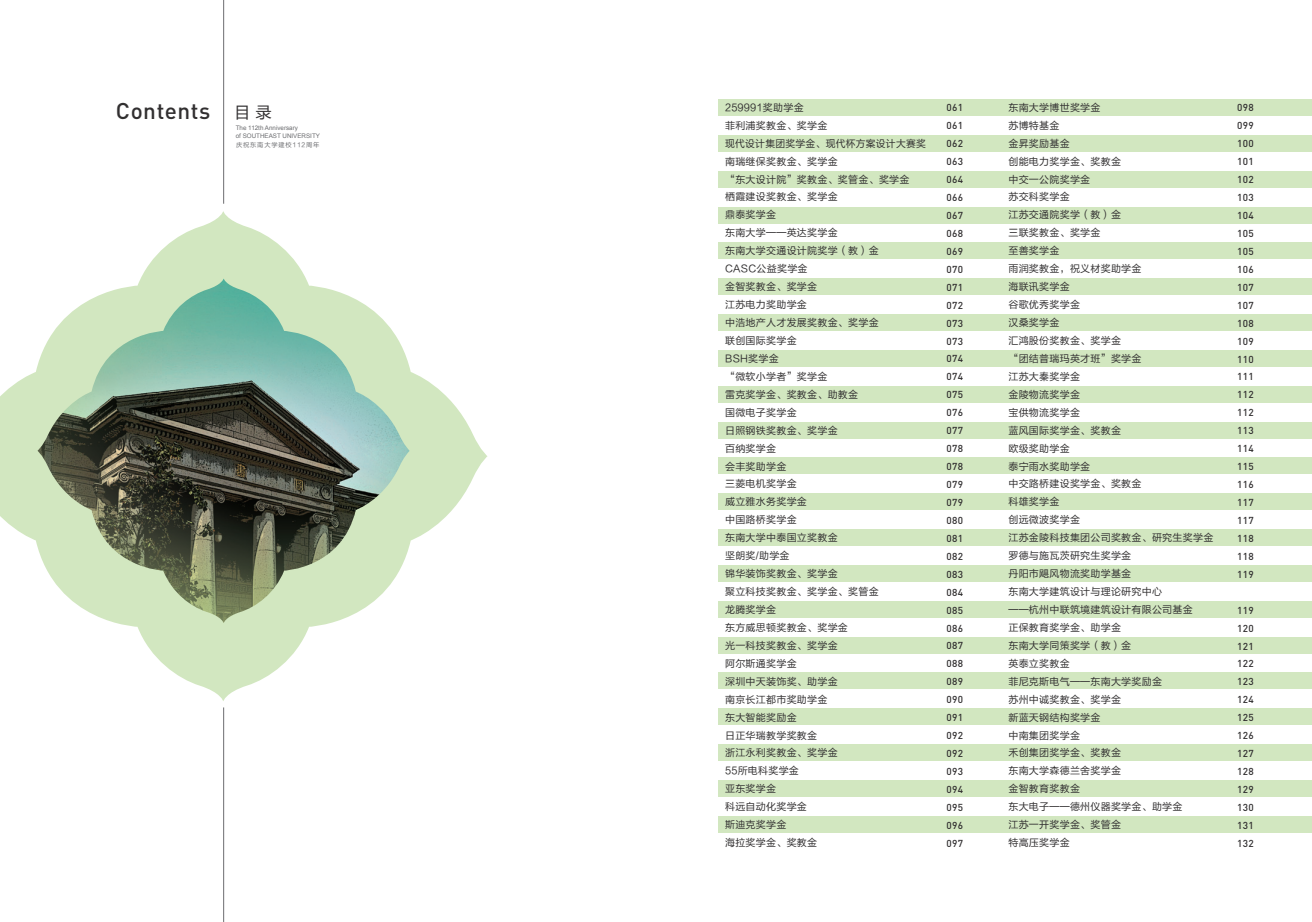
<style>
.page{position:relative;width:1312px;height:922px;background:#fff}
.page>*{position:absolute;margin:0;border:0;box-sizing:border-box;transform-origin:0 0}
.t1{font:500 22.5px "DIN Pro";letter-spacing:.025em;color:#312f30}
.t2{font:10px/17.9px "FZLTHK GBK1 0";letter-spacing:.025em;color:#312f30}
.t3{font:500 10px/17.9px "DIN Pro";letter-spacing:.025em;color:#312f30;text-align:justify}
.t4{font:6.25px/7.5px "Arial";color:#6c6d70}
.t5{font:6.25px "FZLTHK GBK1 0";letter-spacing:.125em;color:#6c6d70}
.s1{font-family:"FZLTHK GBK1 0";font-weight:400;font-size:16.25px}
</style>
<div class="page">
<svg style="left:0;top:211px;width:487px;height:490px"></svg>
<div style="left:718px;top:99px;width:593px;height:17px;background:#d2e7c0"></div>
<div style="left:718px;top:135px;width:593px;height:17px;background:#d2e7c0"></div>
<div style="left:718px;top:171px;width:593px;height:16px;background:#d2e7c0"></div>
<div style="left:718px;top:207px;width:593px;height:16px;background:#d2e7c0"></div>
<div style="left:718px;top:242px;width:593px;height:17px;background:#d2e7c0"></div>
<div style="left:718px;top:278px;width:593px;height:17px;background:#d2e7c0"></div>
<div style="left:718px;top:314px;width:593px;height:17px;background:#d2e7c0"></div>
<div style="left:718px;top:350px;width:593px;height:17px;background:#d2e7c0"></div>
<div style="left:718px;top:386px;width:593px;height:16px;background:#d2e7c0"></div>
<div style="left:718px;top:421px;width:593px;height:17px;background:#d2e7c0"></div>
<div style="left:718px;top:457px;width:593px;height:17px;background:#d2e7c0"></div>
<div style="left:718px;top:493px;width:593px;height:17px;background:#d2e7c0"></div>
<div style="left:718px;top:529px;width:593px;height:17px;background:#d2e7c0"></div>
<div style="left:718px;top:565px;width:593px;height:16px;background:#d2e7c0"></div>
<div style="left:718px;top:600px;width:593px;height:17px;background:#d2e7c0"></div>
<div style="left:718px;top:636px;width:593px;height:17px;background:#d2e7c0"></div>
<div style="left:718px;top:672px;width:593px;height:17px;background:#d2e7c0"></div>
<div style="left:718px;top:708px;width:593px;height:17px;background:#d2e7c0"></div>
<div style="left:718px;top:744px;width:593px;height:16px;background:#d2e7c0"></div>
<div style="left:718px;top:780px;width:593px;height:16px;background:#d2e7c0"></div>
<div style="left:718px;top:815px;width:593px;height:17px;background:#d2e7c0"></div>
<hr style="left:223px;top:707px;width:1px;height:214px;background:#6c6d70">
<img style="left:37px;top:278px;width:372px;height:345px">
<hr style="left:223px;top:0;width:1px;height:204px;background:#6c6d70">
<h1 class="t1" style="left:116px;top:95px;width:157px">Contents <span class="s1">目录</span></h1>
<p class="t4" style="left:236px;top:124px;width:86px">The 112th Anniversary<br>of SOUTHEAST UNIVERSITY</p>
<p class="t5" style="left:236px;top:141px;width:85px">庆祝东南大学建校112周年</p>
<p class="t2" style="left:1008px;top:99px;width:206px">东南大学博世奖学金<br>苏博特基金<br>金昇奖励基金<br>创能电力奖学金、奖教金<br>中交一公院奖学金<br>苏交科奖学金<br>江苏交通院奖学（教）金<br>三联奖教金、奖学金<br>至善奖学金<br>雨润奖教金，祝义材奖助学金<br>海联讯奖学金<br>谷歌优秀奖学金<br>汉桑奖学金<br>汇鸿股份奖教金、奖学金<br>“团结普瑞玛英才班”奖学金<br>江苏大秦奖学金<br>金陵物流奖学金<br>宝供物流奖学金<br>蓝风国际奖学金、奖教金<br>欧级奖助学金<br>泰宁雨水奖助学金<br>中交路桥建设奖学金、奖教金<br>科雄奖学金<br>创远微波奖学金<br>江苏金陵科技集团公司奖教金、研究生奖学金罗德与施瓦茨研究生奖学金<br>丹阳市飓风物流奖助学基金<br>东南大学建筑设计与理论研究中心<br>——杭州中联筑境建筑设计有限公司基金<br>正保教育奖学金、助学金<br>东南大学同策奖学（教）金<br>英泰立奖教金<br>菲尼克斯电气——东南大学奖励金<br>苏州中诚奖教金、奖学金<br>新蓝天钢结构奖学金<br>中南集团奖学金<br>禾创集团奖学金、奖教金<br>东南大学森德兰舍奖学金<br>金智教育奖教金<br>东大电子——德州仪器奖学金、助学金<br>江苏一开奖学金、奖管金<br>特高压奖学金</p>
<p class="t2" style="left:725px;top:99px;width:202px">259991奖助学金<br>菲利浦奖教金、奖学金<br>现代设计集团奖学金、现代杯方案设计大赛奖南瑞继保奖教金、奖学金<br>“东大设计院”奖教金、奖管金、奖学金<br>栖霞建设奖教金、奖学金<br>鼎泰奖学金<br>东南大学——英达奖学金<br>东南大学交通设计院奖学（教）金<br>CASC公益奖学金<br>金智奖教金、奖学金<br>江苏电力奖助学金<br>中浩地产人才发展奖教金、奖学金<br>联创国际奖学金<br>BSH奖学金<br>“微软小学者”奖学金<br>雷克奖学金、奖教金、助教金<br>国微电子奖学金<br>日照钢铁奖教金、奖学金<br>百纳奖学金<br>会丰奖助学金<br>三菱电机奖学金<br>威立雅水务奖学金<br>中国路桥奖学金<br>东南大学中泰国立奖教金<br>坚朗奖/助学金<br>锦华装饰奖教金、奖学金<br>聚立科技奖教金、奖学金、奖管金<br>龙腾奖学金<br>东方威思顿奖教金、奖学金<br>光一科技奖教金、奖学金<br>阿尔斯通奖学金<br>深圳中天装饰奖、助学金<br>南京长江都市奖助学金<br>东大智能奖励金<br>日正华瑞教学奖教金<br>浙江永利奖教金、奖学金<br>55所电科奖学金<br>亚东奖学金<br>科远自动化奖学金<br>斯迪克奖学金<br>海拉奖学金、奖教金</p>
<p class="t3" style="left:946px;top:98px;width:18px">061<br>061<br>062<br>063<br>064<br>066<br>067<br>068<br>069<br>070<br>071<br>072<br>073<br>073<br>074<br>074<br>075<br>076<br>077<br>078<br>078<br>079<br>079<br>080<br>081<br>082<br>083<br>084<br>085<br>086<br>087<br>088<br>089<br>090<br>091<br>092<br>092<br>093<br>094<br>095<br>096<br>097</p>
<p class="t3" style="left:1236px;top:98px;width:18px">098<br>099<br>100<br>101<br>102<br>103<br>104<br>105<br>105<br>106<br>107<br>107<br>108<br>109<br>110<br>111<br>112<br>112<br>113<br>114<br>115<br>116<br>117<br>117<br>118<br>118<br>119</p>
<p class="t3" style="left:1236px;top:600px;width:18px">119<br>120<br>121<br>122<br>123<br>124<br>125<br>126<br>127<br>128<br>129<br>130<br>131<br>132</p>
</div>
